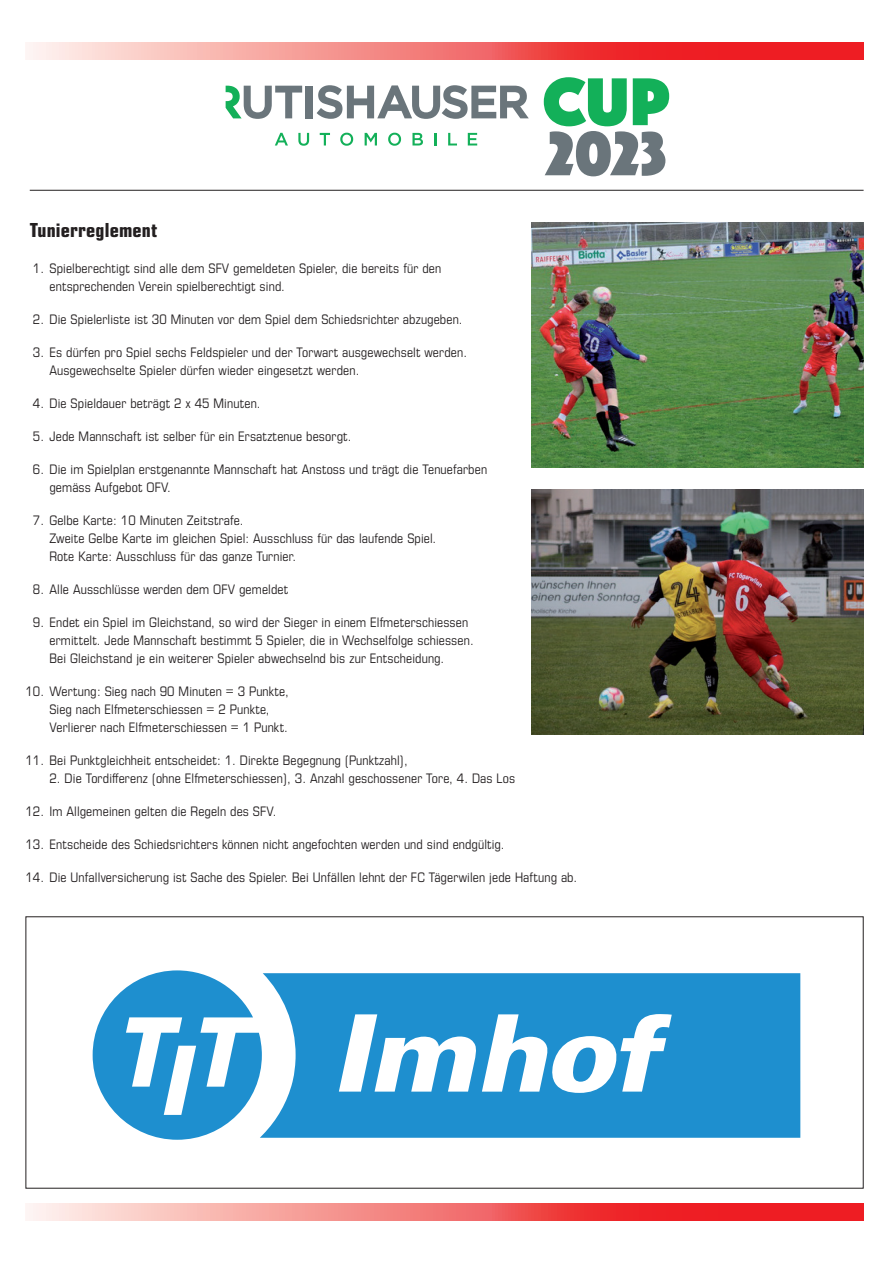
<style>
.page{position:relative;width:893px;height:1263px;background:#fff}
.page>*{position:absolute;margin:0;border:0;box-sizing:border-box;transform-origin:0 0}
.t1{font:70.2px "Phosphate Solid";color:#13b059}
.t2{font:64.8px "Phosphate Solid";color:#6a757b}
.t3{font:21px "Eurostile Con Hea";letter-spacing:.01em;color:#231f20}
.t4{font:14.25px/18px "Eurostile Con";letter-spacing:.01em;color:#231f20}
</style>
<div class="page">
<svg style="left:26px;top:1203px;width:838px;height:17px;background:#f37171"></svg>
<hr style="left:30px;top:190px;width:834px;height:1px;background:#231f20">
<svg style="left:262px;top:973px;width:538px;height:165px;background:#2c96d2"></svg>
<svg style="left:339px;top:1014px;width:333px;height:79px"></svg>
<svg style="left:93px;top:970px;width:169px;height:170px"></svg>
<svg style="left:26px;top:43px;width:838px;height:17px;background:#f37171"></svg>
<div style="left:305px;top:86px;width:8px;height:32px;background:#6a757b"></div>
<svg style="left:317px;top:85px;width:212px;height:34px"></svg>
<svg style="left:226px;top:86px;width:76px;height:33px"></svg>
<svg style="left:275px;top:133px;width:13px;height:12px"></svg>
<svg style="left:298px;top:133px;width:11px;height:13px"></svg>
<svg style="left:320px;top:133px;width:10px;height:12px"></svg>
<svg style="left:340px;top:133px;width:13px;height:13px"></svg>
<svg style="left:365px;top:133px;width:12px;height:12px"></svg>
<svg style="left:388px;top:133px;width:13px;height:13px"></svg>
<svg style="left:412px;top:133px;width:11px;height:12px"></svg>
<svg style="left:434px;top:133px;width:2px;height:12px"></svg>
<svg style="left:448px;top:133px;width:9px;height:12px"></svg>
<svg style="left:468px;top:133px;width:9px;height:12px"></svg>
<img style="left:531px;top:223px;width:332px;height:245px">
<img style="left:531px;top:489px;width:332px;height:245px">
<h3 class="t3" style="left:30px;top:215px;width:129px">Tunierreglement</h3>
<h1 class="t1" style="left:542px;top:52px;width:129px">CUP</h1>
<h2 class="t2" style="left:546px;top:108px;width:122px">2023</h2>
<p class="t4" style="left:49px;top:259px;width:393px;text-indent:-16px">1. Spielberechtigt sind alle dem SFV gemeldeten Spieler, die bereits für den entsprechenden Verein spielberechtigt sind.</p>
<p class="t4" style="left:33px;top:310px;width:431px">2. Die Spielerliste ist 30 Minuten vor dem Spiel dem Schiedsrichter abzugeben.</p>
<p class="t4" style="left:49px;top:343px;width:419px;text-indent:-16px">3. Es dürfen pro Spiel sechs Feldspieler und der Torwart ausgewechselt werden.<br>Ausgewechselte Spieler dürfen wieder eingesetzt werden.</p>
<p class="t4" style="left:33px;top:394px;width:229px">4. Die Spieldauer beträgt 2 x 45 Minuten.</p>
<p class="t4" style="left:33px;top:427px;width:320px">5. Jede Mannschaft ist selber für ein Ersatztenue besorgt.</p>
<p class="t4" style="left:49px;top:460px;width:439px;text-indent:-16px">6. Die im Spielplan erstgenannte Mannschaft hat Anstoss und trägt die Tenuefarben gemäss Aufgebot OFV.</p>
<p class="t4" style="left:49px;top:511px;width:388px;text-indent:-16px">7. Gelbe Karte: 10 Minuten Zeitstrafe.<br>Zweite Gelbe Karte im gleichen Spiel: Ausschluss für das laufende Spiel.<br>Rote Karte: Ausschluss für das ganze Turnier.</p>
<p class="t4" style="left:33px;top:580px;width:257px">8. Alle Ausschlüsse werden dem OFV gemeldet</p>
<p class="t4" style="left:49px;top:613px;width:426px;text-indent:-16px">9. Endet ein Spiel im Gleichstand, so wird der Sieger in einem Elfmeterschiessen ermittelt. Jede Mannschaft bestimmt 5 Spieler, die in Wechselfolge schiessen.<br>Bei Gleichstand je ein weiterer Spieler abwechselnd bis zur Entscheidung.</p>
<p class="t4" style="left:49px;top:682px;width:241px;text-indent:-24px">10. Wertung: Sieg nach 90 Minuten = 3 Punkte,<br>Sieg nach Elfmeterschiessen = 2 Punkte,<br>Verlierer nach Elfmeterschiessen = 1 Punkt.</p>
<p class="t4" style="left:25px;top:751px;width:384px">11. Bei Punktgleichheit entscheidet: 1. Direkte Begegnung (Punktzahl),</p>
<p class="t4" style="left:49px;top:769px;width:467px">2. Die Tordifferenz (ohne Elfmeterschiessen), 3. Anzahl geschossener Tore, 4. Das Los</p>
<p class="t4" style="left:25px;top:802px;width:252px">12. Im Allgemeinen gelten die Regeln des SFV.</p>
<p class="t4" style="left:25px;top:835px;width:480px">13. Entscheide des Schiedsrichters können nicht angefochten werden und sind endgültig.</p>
<p class="t4" style="left:25px;top:868px;width:553px">14. Die Unfallversicherung ist Sache des Spieler. Bei Unfällen lehnt der FC Tägerwilen jede Haftung ab.</p>
</div>
